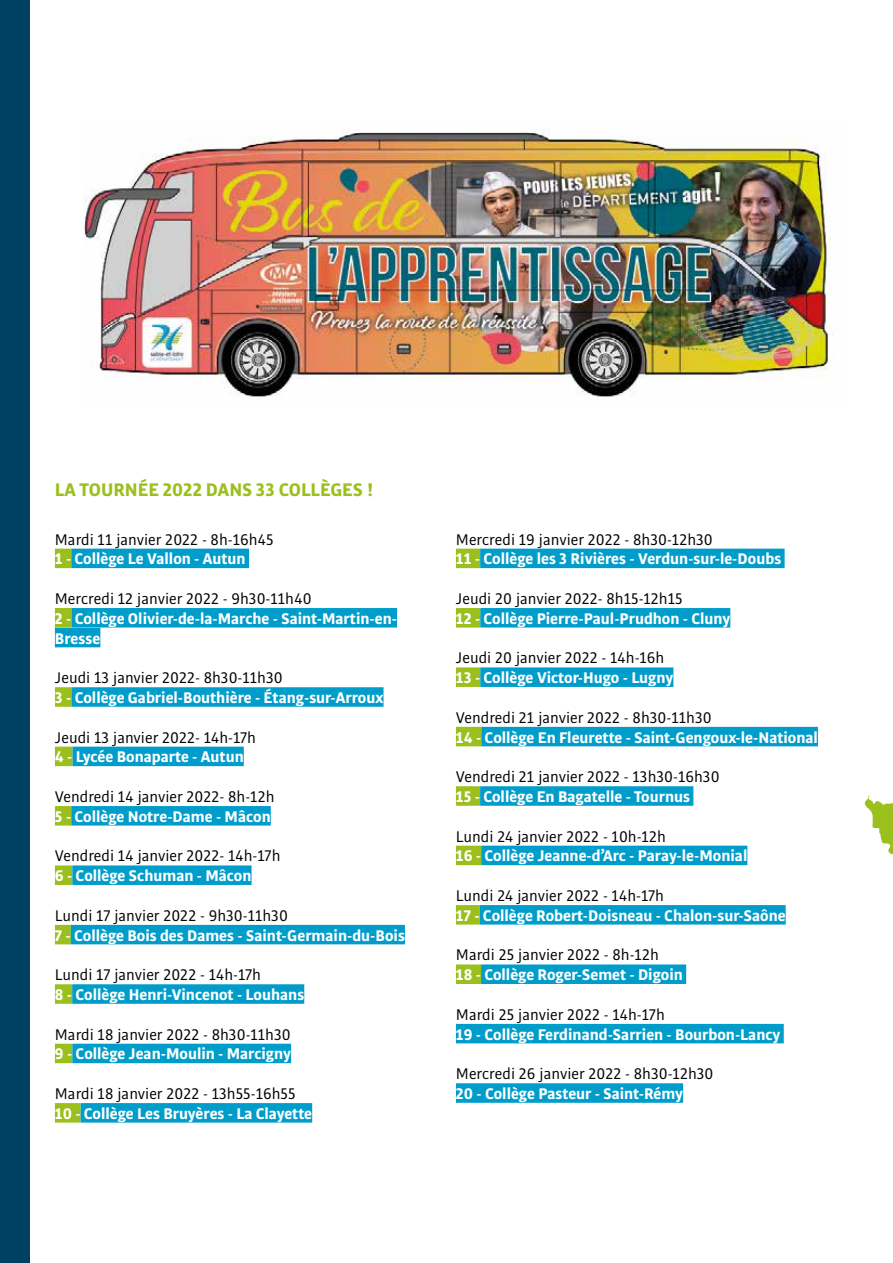
<style>
.page{position:relative;width:893px;height:1263px;background:#fff}
.page>*{position:absolute;margin:0;border:0;box-sizing:border-box;transform-origin:0 0}
.t1{font:700 19.5px "Bulo";color:#9bbf1d}
.t2{font:700 16.5px/19.8px "Bulo";color:#fff}
.t3{font:16.5px "Bulo";color:#000}
</style>
<div class="page">
<div style="left:0;top:0;width:30px;height:1263px;background:#004161"></div>
<div style="left:55px;top:549px;width:16px;height:19px;background:#9bbf1d"></div>
<div style="left:71px;top:549px;width:178px;height:19px;background:#009dcb"></div>
<div style="left:55px;top:608px;width:16px;height:19px;background:#9bbf1d"></div>
<div style="left:71px;top:608px;width:326px;height:19px;background:#009dcb"></div>
<div style="left:55px;top:628px;width:45px;height:19px;background:#009dcb"></div>
<div style="left:55px;top:687px;width:16px;height:20px;background:#9bbf1d"></div>
<div style="left:71px;top:687px;width:312px;height:20px;background:#009dcb"></div>
<div style="left:55px;top:747px;width:18px;height:19px;background:#9bbf1d"></div>
<div style="left:73px;top:747px;width:171px;height:19px;background:#009dcb"></div>
<div style="left:55px;top:806px;width:16px;height:19px;background:#9bbf1d"></div>
<div style="left:71px;top:806px;width:200px;height:19px;background:#009dcb"></div>
<div style="left:55px;top:865px;width:17px;height:20px;background:#9bbf1d"></div>
<div style="left:72px;top:865px;width:180px;height:20px;background:#009dcb"></div>
<div style="left:55px;top:925px;width:16px;height:19px;background:#9bbf1d"></div>
<div style="left:71px;top:925px;width:334px;height:19px;background:#009dcb"></div>
<div style="left:55px;top:984px;width:17px;height:20px;background:#9bbf1d"></div>
<div style="left:72px;top:984px;width:232px;height:20px;background:#009dcb"></div>
<div style="left:55px;top:1044px;width:17px;height:19px;background:#9bbf1d"></div>
<div style="left:72px;top:1044px;width:219px;height:19px;background:#009dcb"></div>
<div style="left:55px;top:1103px;width:26px;height:19px;background:#9bbf1d"></div>
<div style="left:81px;top:1103px;width:231px;height:19px;background:#009dcb"></div>
<div style="left:456px;top:549px;width:24px;height:19px;background:#9bbf1d"></div>
<div style="left:480px;top:549px;width:305px;height:19px;background:#009dcb"></div>
<div style="left:456px;top:608px;width:24px;height:19px;background:#9bbf1d"></div>
<div style="left:480px;top:608px;width:250px;height:19px;background:#009dcb"></div>
<div style="left:456px;top:667px;width:24px;height:20px;background:#9bbf1d"></div>
<div style="left:480px;top:667px;width:193px;height:20px;background:#009dcb"></div>
<div style="left:456px;top:727px;width:25px;height:19px;background:#9bbf1d"></div>
<div style="left:481px;top:727px;width:337px;height:19px;background:#009dcb"></div>
<div style="left:456px;top:786px;width:24px;height:20px;background:#9bbf1d"></div>
<div style="left:480px;top:786px;width:213px;height:20px;background:#009dcb"></div>
<div style="left:456px;top:846px;width:25px;height:19px;background:#9bbf1d"></div>
<div style="left:481px;top:846px;width:266px;height:19px;background:#009dcb"></div>
<div style="left:456px;top:905px;width:24px;height:19px;background:#9bbf1d"></div>
<div style="left:480px;top:905px;width:306px;height:19px;background:#009dcb"></div>
<div style="left:456px;top:964px;width:25px;height:20px;background:#9bbf1d"></div>
<div style="left:481px;top:964px;width:205px;height:20px;background:#009dcb"></div>
<div style="left:456px;top:1024px;width:328px;height:19px;background:#009dcb"></div>
<div style="left:456px;top:1083px;width:227px;height:20px;background:#009dcb"></div>
<svg style="left:865px;top:796px;width:28px;height:58px"></svg>
<img style="left:84px;top:129px;width:749px;height:268px">
<p class="t1" style="left:55px;top:477px;width:320px">LA TOURNÉE 2022 DANS 33 COLLÈGES !</p>
<p class="t3" style="left:55px;top:529px;width:220px">Mardi 11 janvier 2022 - 8h-16h45</p>
<p class="t2" style="left:55px;top:549px;width:192px">1 - Collège Le Vallon - Autun</p>
<p class="t3" style="left:55px;top:588px;width:258px">Mercredi 12 janvier 2022 - 9h30-11h40</p>
<p class="t2" style="left:55px;top:608px;width:344px">2 - Collège Olivier-de-la-Marche - Saint-Martin-en-<br>Bresse</p>
<p class="t3" style="left:55px;top:668px;width:229px">Jeudi 13 janvier 2022- 8h30-11h30</p>
<p class="t2" style="left:55px;top:687px;width:330px">3 - Collège Gabriel-Bouthière - Étang-sur-Arroux</p>
<p class="t3" style="left:55px;top:727px;width:203px">Jeudi 13 janvier 2022- 14h-17h</p>
<p class="t2" style="left:55px;top:747px;width:190px">4 - Lycée Bonaparte - Autun</p>
<p class="t3" style="left:55px;top:786px;width:221px">Vendredi 14 janvier 2022- 8h-12h</p>
<p class="t2" style="left:55px;top:806px;width:217px">5 - Collège Notre-Dame - Mâcon</p>
<p class="t3" style="left:55px;top:846px;width:227px">Vendredi 14 janvier 2022- 14h-17h</p>
<p class="t2" style="left:55px;top:865px;width:198px">6 - Collège Schuman - Mâcon</p>
<p class="t3" style="left:55px;top:905px;width:235px">Lundi 17 janvier 2022 - 9h30-11h30</p>
<p class="t2" style="left:55px;top:925px;width:351px">7 - Collège Bois des Dames - Saint-Germain-du-Bois</p>
<p class="t3" style="left:55px;top:965px;width:208px">Lundi 17 janvier 2022 - 14h-17h</p>
<p class="t2" style="left:55px;top:984px;width:251px">8 - Collège Henri-Vincenot - Louhans</p>
<p class="t3" style="left:55px;top:1024px;width:237px">Mardi 18 janvier 2022 - 8h30-11h30</p>
<p class="t2" style="left:55px;top:1044px;width:238px">9 - Collège Jean-Moulin - Marcigny</p>
<p class="t3" style="left:55px;top:1083px;width:242px">Mardi 18 janvier 2022 - 13h55-16h55</p>
<p class="t2" style="left:55px;top:1103px;width:259px">10 - Collège Les Bruyères - La Clayette</p>
<p class="t3" style="left:456px;top:529px;width:258px">Mercredi 19 janvier 2022 - 8h30-12h30</p>
<p class="t2" style="left:456px;top:549px;width:327px">11 - Collège les 3 Rivières - Verdun-sur-le-Doubs</p>
<p class="t3" style="left:456px;top:588px;width:228px">Jeudi 20 janvier 2022- 8h15-12h15</p>
<p class="t2" style="left:456px;top:608px;width:276px">12 - Collège Pierre-Paul-Prudhon - Cluny</p>
<p class="t3" style="left:456px;top:648px;width:210px">Jeudi 20 janvier 2022 - 14h-16h</p>
<p class="t2" style="left:456px;top:667px;width:219px">13 - Collège Victor-Hugo - Lugny</p>
<p class="t3" style="left:456px;top:707px;width:257px">Vendredi 21 janvier 2022 - 8h30-11h30</p>
<p class="t2" style="left:456px;top:727px;width:363px">14 - Collège En Fleurette - Saint-Gengoux-le-National</p>
<p class="t3" style="left:456px;top:767px;width:265px">Vendredi 21 janvier 2022 - 13h30-16h30</p>
<p class="t2" style="left:456px;top:786px;width:236px">15 - Collège En Bagatelle - Tournus</p>
<p class="t3" style="left:456px;top:826px;width:211px">Lundi 24 janvier 2022 - 10h-12h</p>
<p class="t2" style="left:456px;top:846px;width:293px">16 - Collège Jeanne-d’Arc - Paray-le-Monial</p>
<p class="t3" style="left:456px;top:885px;width:210px">Lundi 24 janvier 2022 - 14h-17h</p>
<p class="t2" style="left:456px;top:905px;width:331px">17 - Collège Robert-Doisneau - Chalon-sur-Saône</p>
<p class="t3" style="left:456px;top:945px;width:204px">Mardi 25 janvier 2022 - 8h-12h</p>
<p class="t2" style="left:456px;top:964px;width:228px">18 - Collège Roger-Semet - Digoin</p>
<p class="t3" style="left:456px;top:1004px;width:210px">Mardi 25 janvier 2022 - 14h-17h</p>
<p class="t2" style="left:456px;top:1024px;width:326px">19 - Collège Ferdinand-Sarrien - Bourbon-Lancy</p>
<p class="t3" style="left:456px;top:1064px;width:259px">Mercredi 26 janvier 2022 - 8h30-12h30</p>
<p class="t2" style="left:456px;top:1083px;width:229px">20 - Collège Pasteur - Saint-Rémy</p>
</div>
